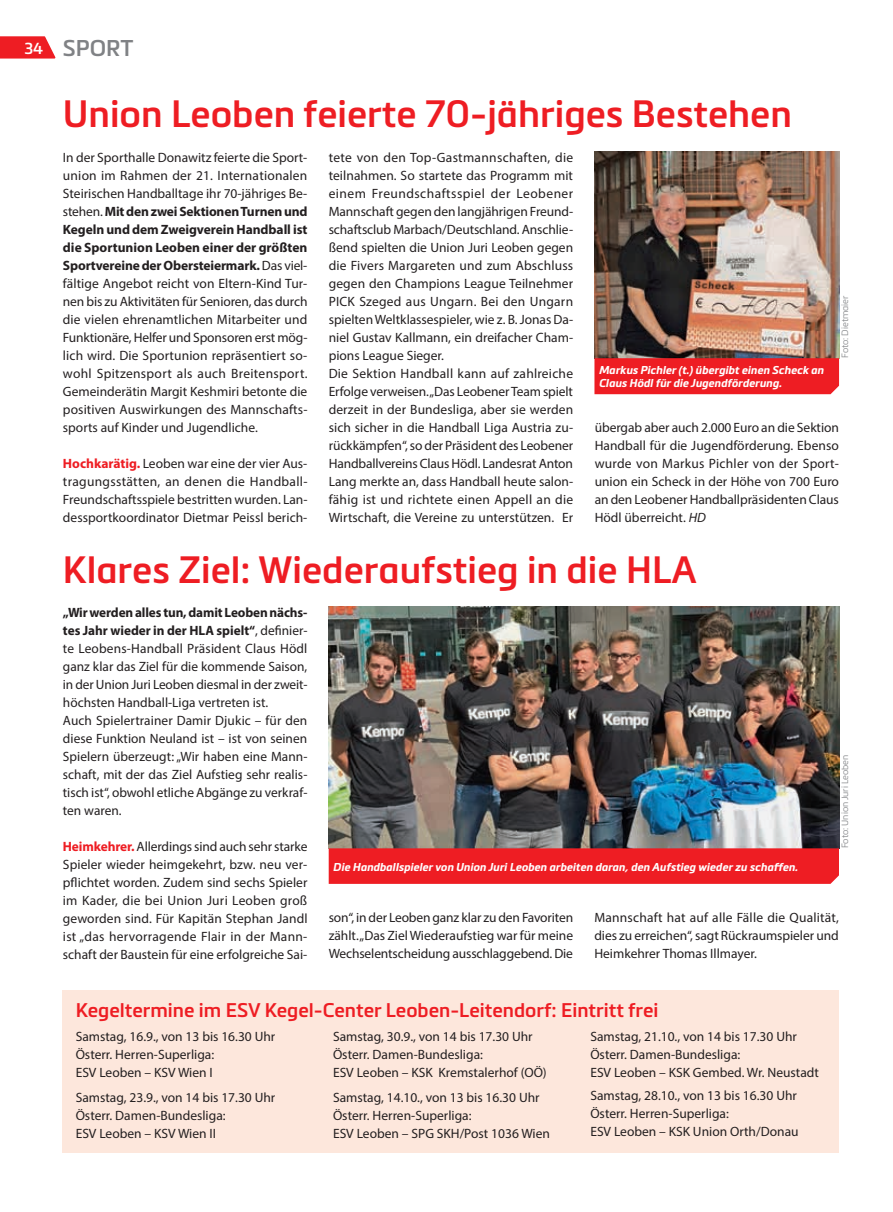
<style>
.page{position:relative;width:893px;height:1212px;background:#fff}
.page>*{position:absolute;margin:0;border:0;box-sizing:border-box;transform-origin:0 0}
.t1{font:600 37.5px "Metronic Pro";color:#ee1d23}
.t2{font:600 22.5px "Metronic Pro";color:#808285}
.t3{font:600 19.5px "Metronic Pro";color:#ee1d23}
.t4{font:13.5px/18px "Myriad Pro";color:#231f20}
.t5{font:italic 700 11.25px/12.8px "Metronic Pro";color:#fff}
.t6{font:300 9px "Metronic Pro";color:#808285}
.s1{font-size:15.75px;color:#fff}
.s2{font-weight:700}
.s3{font-weight:700;color:#ee1d23}
.s4{font-style:italic}
</style>
<div class="page">
<svg style="left:0;top:36px;width:55px;height:23px"></svg>
<img style="left:594px;top:152px;width:245px;height:206px">
<div style="left:594px;top:358px;width:245px;height:36px;background:#ee1d23"></div>
<div style="left:63px;top:990px;width:776px;height:162px;background:#fde7dc"></div>
<img style="left:329px;top:606px;width:510px;height:242px">
<div style="left:329px;top:848px;width:510px;height:36px;background:#ee1d23"></div>
<h2 class="t2" style="left:24px;top:34px;width:111px"><span class="s1">34</span> SPORT</h2>
<h1 class="t1" style="left:63px;top:91px;width:730px">Union Leoben feierte 70-jähriges Bestehen</h1>
<p class="t4" style="left:63px;top:148px;width:246px;text-align:justify">In der Sporthalle Donawitz feierte die Sport&shy;union im Rahmen der 21. Internationalen Steirischen Handballtage ihr 70-jähriges Be&shy;stehen. <span class="s2">Mit den zwei Sektionen Turnen und Kegeln und dem Zweigverein Handball ist die Sportunion Leoben einer der größten Sportvereine der Obersteiermark.</span> Das viel&shy;fältige Angebot reicht von Eltern-Kind Tur&shy;nen bis zu Aktivitäten für Senioren, das durch die vielen ehrenamtlichen Mitarbeiter und Funktionäre, Helfer und Sponsoren erst mög&shy;lich wird. Die Sportunion repräsentiert so&shy;wohl Spitzensport als auch Breitensport.<br>Gemeinderätin Margit Keshmiri betonte die positiven Auswirkungen des Mannschafts&shy;sports auf Kinder und Jugendliche.</p>
<p class="t4" style="left:63px;top:454px;width:246px;text-align:justify"><span class="s3">Hochkarätig.</span> Leoben war eine der vier Aus&shy;tragungsstätten, an denen die Handball-Freundschaftsspiele bestritten wurden. Lan&shy;dessportkoordinator Dietmar Peissl berich-</p>
<p class="t4" style="left:329px;top:148px;width:246px">tete von den Top-Gastmannschaften, die teilnahmen. So startete das Programm mit einem Freundschaftsspiel der Leobener Mannschaft gegen den langjährigen Freund&shy;schaftsclub Marbach/Deutschland. Anschlie&shy;ßend spielten die Union Juri Leoben gegen die Fivers Margareten und zum Abschluss gegen den Champions League Teilnehmer PICK Szeged aus Ungarn. Bei den Ungarn spielten Weltklassespieler, wie z. B. Jonas Da&shy;niel Gustav Kallmann, ein dreifacher Cham&shy;pions League Sieger.<br>Die Sektion Handball kann auf zahlreiche Erfolge verweisen. „Das Leobener Team spielt derzeit in der Bundesliga, aber sie werden sich sicher in die Handball Liga Austria zu&shy;rückkämpfen“, so der Präsident des Leobener Handballvereins Claus Hödl. Landesrat Anton Lang merkte an, dass Handball heute salon&shy;fähig ist und richtete einen Appell an die Wirtschaft, die Vereine zu unterstützen. Er</p>
<p class="t5" style="left:599px;top:364px;width:226px">Markus Pichler (t.) übergibt einen Scheck an<br>Claus Hödl für die Jugendförderung.</p>
<p class="t6" style="left:839px;top:358px;width:64px;rotate:-90deg">Foto: Dietmaier</p>
<p class="t4" style="left:595px;top:418px;width:246px;text-align:justify">übergab aber auch 2.000 Euro an die Sektion Handball für die Jugendförderung. Ebenso wurde von Markus Pichler von der Sport&shy;union ein Scheck in der Höhe von 700 Euro an den Leobener Handballpräsidenten Claus Hödl überreicht. <span class="s4">HD</span></p>
<h1 class="t1" style="left:63px;top:546px;width:635px">Klares Ziel: Wiederaufstieg in die HLA</h1>
<p class="t4" style="left:63px;top:603px;width:246px"><span class="s2">„Wir werden alles tun, damit Leoben nächs&shy;tes Jahr wieder in der HLA spielt“</span>, definier&shy;te Leobens-Handball Präsident Claus Hödl ganz klar das Ziel für die kommende Saison, in der Union Juri Leoben diesmal in der zweit&shy;höchsten Handball-Liga vertreten ist.<br>Auch Spielertrainer Damir Djukic – für den diese Funktion Neuland ist – ist von seinen Spielern überzeugt: „Wir haben eine Mann&shy;schaft, mit der das Ziel Aufstieg sehr realis&shy;tisch ist“, obwohl etliche Abgänge zu verkraf&shy;ten waren.</p>
<p class="t4" style="left:63px;top:837px;width:246px;text-align:justify"><span class="s3">Heimkehrer.</span> Allerdings sind auch sehr starke Spieler wieder heimgekehrt, bzw. neu ver&shy;pflichtet worden. Zudem sind sechs Spieler im Kader, die bei Union Juri Leoben groß geworden sind. Für Kapitän Stephan Jandl ist „das hervorragende Flair in der Mann&shy;schaft der Baustein für eine erfolgreiche Sai-</p>
<p class="t6" style="left:839px;top:848px;width:95px;rotate:-90deg">Foto: Union Juri Leoben</p>
<p class="t5" style="left:333px;top:860px;width:466px">Die Handballspieler von Union Juri Leoben arbeiten daran, den Aufstieg wieder zu schaffen.</p>
<p class="t4" style="left:329px;top:908px;width:246px;text-align:justify">son“, in der Leoben ganz klar zu den Favoriten zählt. „Das Ziel Wiederaufstieg war für meine Wechselentscheidung ausschlaggebend. Die</p>
<p class="t4" style="left:594px;top:908px;width:246px;text-align:justify">Mannschaft hat auf alle Fälle die Qualität, dies zu erreichen“, sagt Rückraumspieler und Heimkehrer Thomas Illmayer.</p>
<h3 class="t3" style="left:76px;top:998px;width:584px">Kegeltermine im ESV Kegel-Center Leoben-Leitendorf: Eintritt frei</h3>
<p class="t4" style="left:76px;top:1027px;width:201px">Samstag, 16.9., von 13 bis 16.30 Uhr<br>Österr. Herren-Superliga:<br>ESV Leoben – KSV Wien I</p>
<p class="t4" style="left:76px;top:1088px;width:201px">Samstag, 23.9., von 14 bis 17.30 Uhr<br>Österr. Damen-Bundesliga:<br>ESV Leoben – KSV Wien II</p>
<p class="t4" style="left:590px;top:1027px;width:230px">Samstag, 21.10., von 14 bis 17.30 Uhr<br>Österr. Damen-Bundesliga:<br>ESV Leoben – KSK Gembed. Wr. Neustadt</p>
<p class="t4" style="left:590px;top:1086px;width:210px">Samstag, 28.10., von 13 bis 16.30 Uhr<br>Österr. Herren-Superliga:<br>ESV Leoben – KSK Union Orth/Donau</p>
<p class="t4" style="left:333px;top:1027px;width:215px">Samstag, 30.9., von 14 bis 17.30 Uhr<br>Österr. Damen-Bundesliga:<br>ESV Leoben – KSK Kremstalerhof (OÖ)</p>
<p class="t4" style="left:333px;top:1088px;width:218px">Samstag, 14.10., von 13 bis 16.30 Uhr<br>Österr. Herren-Superliga:<br>ESV Leoben – SPG SKH/Post 1036 Wien</p>
</div>
